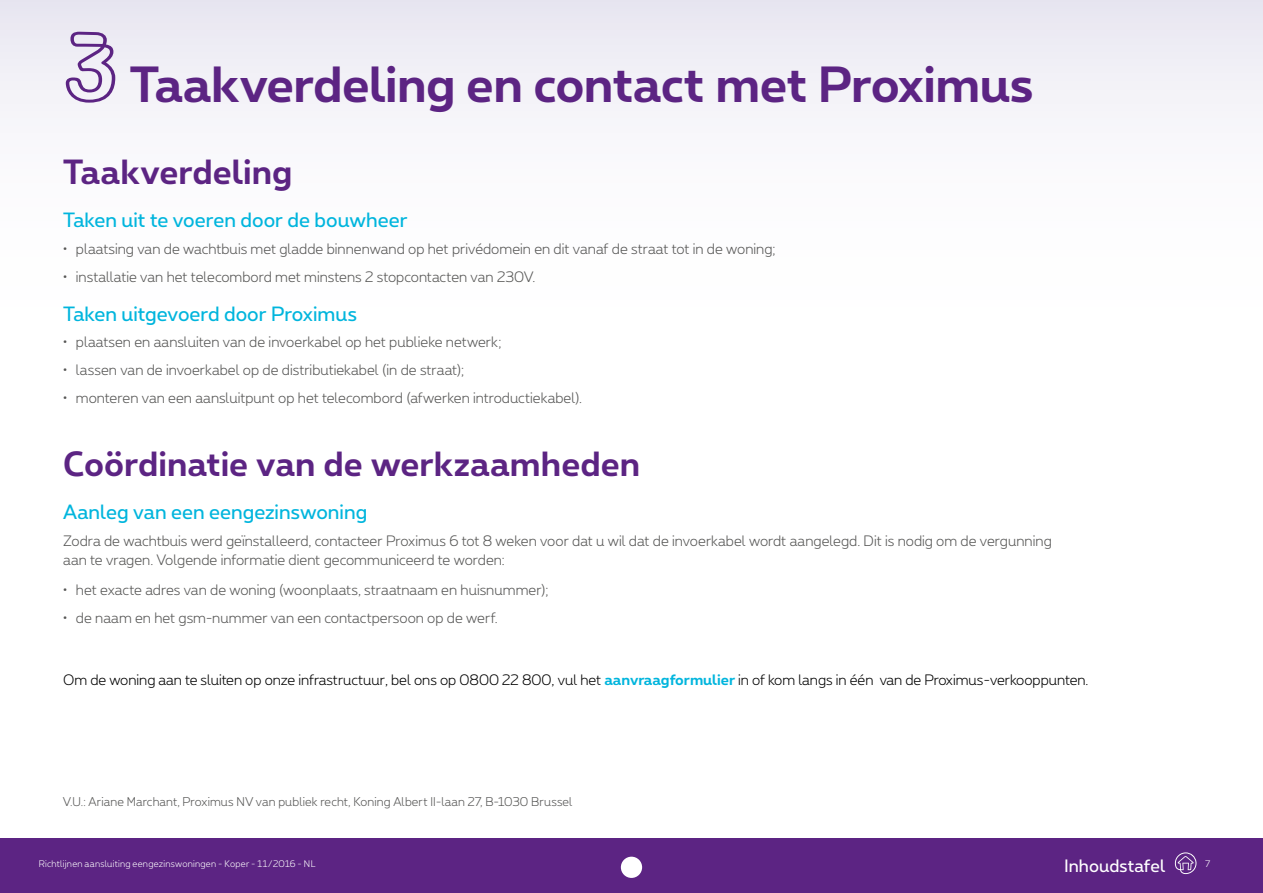
<style>
.page{position:relative;width:1263px;height:893px;background:#fff}
.page>*{position:absolute;margin:0;border:0;box-sizing:border-box;transform-origin:0 0}
.t1{font:97.65px "Proximus Display";color:#5c2483}
.t2{font:700 48px "Proximus";letter-spacing:-.01em;color:#5c2483}
.t3{font:700 33px "Proximus";color:#5c2483}
.t4{font:19.5px "Proximus";letter-spacing:.005em;color:#00b5dd}
.t5{font:16.95px "Proximus";letter-spacing:.005em;color:#fff}
.t6{font:300 14.25px/19.5px "Proximus";color:#575756}
.t7{font:300 14.25px "Proximus";color:#000}
.t8{font:300 12px "Proximus";letter-spacing:.01em;color:#575756}
.t9{font:300 9px "Proximus";letter-spacing:.03em;color:#fff}
.s1{font-weight:700;color:#00b5dd}
</style>
<div class="page">
<div style="left:0;top:0;width:1263px;height:893px;background:linear-gradient(to bottom,#f6f5f9,#fff)"></div>
<div style="left:0;top:839px;width:1263px;height:54px;background:#5c2483"></div>
<svg style="left:1174px;top:852px;width:23px;height:22px"></svg>
<div style="left:621px;top:857px;width:21px;height:21px;background:#fff;border-radius:50%"></div>
<h1 class="t1" style="left:63px;top:9px;width:58px">3</h1>
<h2 class="t2" style="left:130px;top:48px;width:905px">Taakverdeling en contact met Proximus</h2>
<h3 class="t3" style="left:63px;top:148px;width:231px">Taakverdeling</h3>
<h3 class="t4" style="left:63px;top:206px;width:346px">Taken uit te voeren door de bouwheer</h3>
<p class="t6" style="left:63px;top:238px;width:714px">• plaatsing van de wachtbuis met gladde binnenwand op het privédomein en dit vanaf de straat tot in de woning;</p>
<p class="t6" style="left:63px;top:266px;width:474px">• installatie van het telecombord met minstens 2 stopcontacten van 230V.</p>
<h3 class="t4" style="left:63px;top:299px;width:295px">Taken uitgevoerd door Proximus</h3>
<p class="t6" style="left:63px;top:331px;width:440px">• plaatsen en aansluiten van de invoerkabel op het publieke netwerk;</p>
<p class="t6" style="left:63px;top:359px;width:403px">• lassen van de invoerkabel op de distributiekabel (in de straat);</p>
<p class="t6" style="left:63px;top:387px;width:520px">• monteren van een aansluitpunt op het telecombord (afwerken introductiekabel).</p>
<h3 class="t3" style="left:63px;top:440px;width:578px">Coördinatie van de werkzaamheden</h3>
<h3 class="t4" style="left:63px;top:498px;width:306px">Aanleg van een eengezinswoning</h3>
<p class="t6" style="left:63px;top:530px;width:990px">Zodra de wachtbuis werd geïnstalleerd, contacteer Proximus 6 tot 8 weken voor dat u wil dat de invoerkabel wordt aangelegd. Dit is nodig om de vergunning aan te vragen. Volgende informatie dient gecommuniceerd te worden:</p>
<p class="t6" style="left:63px;top:580px;width:487px">• het exacte adres van de woning (woonplaats, straatnaam en huisnummer);</p>
<p class="t6" style="left:63px;top:608px;width:436px">• de naam en het gsm-nummer van een contactpersoon op de werf.</p>
<p class="t7" style="left:63px;top:670px;width:1027px">Om de woning aan te sluiten op onze infrastructuur, bel ons op 0800 22 800, vul het <span class="s1">aanvraagformulier</span> in of kom langs in één van de Proximus-verkooppunten.</p>
<p class="t8" style="left:63px;top:793px;width:511px">V.U.: Ariane Marchant, Proximus NV van publiek recht, Koning Albert II-laan 27, B-1030 Brussel</p>
<p class="t5" style="left:1064px;top:853px;width:102px">Inhoudstafel</p>
<p class="t9" style="left:39px;top:857px;width:278px">Richtlijnen aansluiting eengezinswoningen - Koper - 11/2016 - NL</p>
<p class="t9" style="left:1206px;top:857px;width:6px">7</p>
</div>
